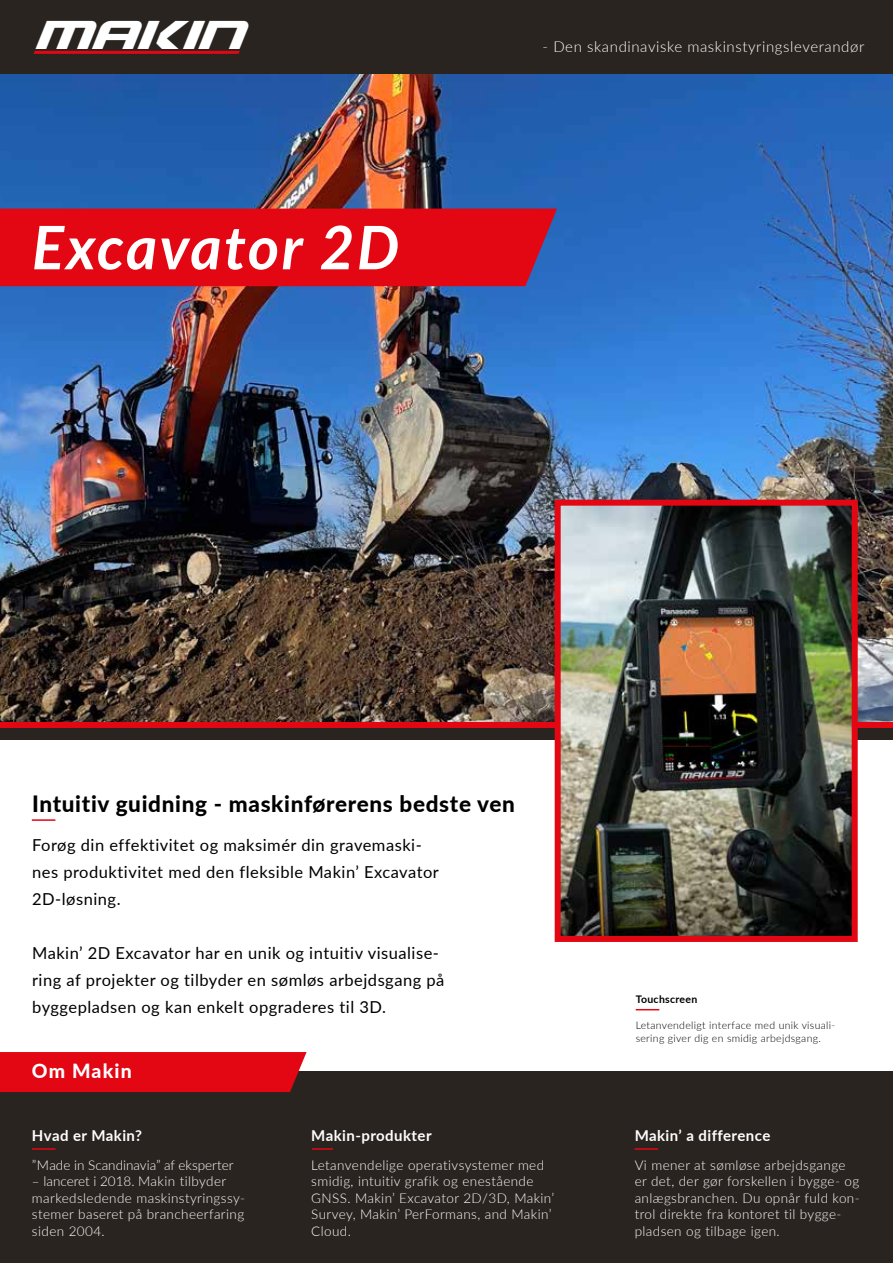
<style>
.page{position:relative;width:893px;height:1263px;background:#fff}
.page>*{position:absolute;margin:0;border:0;box-sizing:border-box;transform-origin:0 0}
.t1{font:italic 700 60px "Lato";letter-spacing:.04em;color:#fff}
.t2{font:italic 43.8px "Gunship";color:#fff}
.t3{font:800 22.5px "Lato";letter-spacing:.03em;color:#000}
.t4{font:800 19.5px "Lato";letter-spacing:.06em;color:#fff}
.t5{font:16.5px/27px "Lato";letter-spacing:.03em;color:#000}
.t6{font:700 15px "Lato";letter-spacing:.03em;color:#fff}
.t7{font:300 15px "Lato";letter-spacing:.04em;color:#fff}
.t8{font:300 13.5px/16.5px "Lato";letter-spacing:.03em;color:#fff}
.t9{font:300 13.5px "Lato";color:#fff}
.t10{font:300 10.5px/13.5px "Lato";letter-spacing:.03em;color:#000}
.t11{font:700 10.5px "Lato";letter-spacing:.03em;color:#000}
</style>
<div class="page">
<div style="left:0;top:0;width:893px;height:75px;background:#2a2420"></div>
<svg style="left:33px;top:51px;width:207px;height:3px"></svg>
<img style="left:0;top:75px;width:893px;height:647px">
<div style="left:0;top:209px;width:557px;height:77px;background:#e30613"></div>
<div style="left:0;top:722px;width:893px;height:7px;background:#e30613"></div>
<div style="left:0;top:728px;width:893px;height:11px;background:#2a2420"></div>
<img style="left:562px;top:507px;width:289px;height:428px">
<div style="left:555px;top:500px;width:303px;height:442px;border:6px solid #e30613"></div>
<div style="left:0;top:1071px;width:893px;height:192px;background:#2a2420"></div>
<div style="left:0;top:1052px;width:307px;height:40px;background:#e30613"></div>
<svg style="left:636px;top:1009px;width:23px;height:1px"></svg>
<hr style="left:634px;top:1148px;width:24px;height:2px;background:#e30613">
<hr style="left:32px;top:1148px;width:23px;height:2px;background:#e30613">
<hr style="left:32px;top:819px;width:23px;height:2px;background:#e30613">
<hr style="left:312px;top:1148px;width:21px;height:2px;background:#e30613">
<h2 class="t2" style="left:33px;top:9px;width:210px">MAKIN</h2>
<h1 class="t1" style="left:32px;top:203px;width:369px">Excavator 2D</h1>
<p class="t7" style="left:543px;top:36px;width:323px">- Den skandinaviske maskinstyringsleverandør</p>
<h3 class="t3" style="left:32px;top:787px;width:484px">Intuitiv guidning - maskinførerens bedste ven</h3>
<p class="t5" style="left:32px;top:831px;width:408px">Forøg din effektivitet og maksimér din gravemaski&shy;nes produktivitet med den fleksible Makin’ Excavator<br>2D-løsning.</p>
<p class="t5" style="left:32px;top:939px;width:414px">Makin’ 2D Excavator har en unik og intuitiv visualise&shy;ring af projekter og tilbyder en sømløs arbejdsgang på byggepladsen og kan enkelt opgraderes til 3D.</p>
<h3 class="t4" style="left:32px;top:1056px;width:101px">Om Makin</h3>
<p class="t11" style="left:636px;top:991px;width:63px">Touchscreen</p>
<p class="t10" style="left:636px;top:1018px;width:201px">Letanvendeligt interface med unik visuali&shy;sering giver dig en smidig arbejdsgang.</p>
<p class="t6" style="left:32px;top:1125px;width:112px">Hvad er Makin?</p>
<p class="t9" style="left:32px;top:1156px;width:203px">”Made in Scandinavia” af eksperter</p>
<p class="t8" style="left:32px;top:1173px;width:215px">– lanceret i 2018. Makin tilbyder markedsledende maskinstyringssy&shy;stemer baseret på brancheerfaring siden 2004.</p>
<p class="t6" style="left:311px;top:1125px;width:122px">Makin-produkter</p>
<p class="t8" style="left:311px;top:1156px;width:245px">Letanvendelige operativsystemer med smidig, intuitiv grafik og enestående<br>GNSS. Makin’ Excavator 2D/3D, Makin’<br>Survey, Makin’ PerFormans, and Makin’<br>Cloud.</p>
<p class="t6" style="left:635px;top:1124px;width:137px">Makin’ a difference</p>
<p class="t8" style="left:635px;top:1156px;width:227px">Vi mener at sømløse arbejdsgange er det, der gør forskellen i bygge- og anlægsbranchen. Du opnår fuld kon&shy;trol direkte fra kontoret til bygge&shy;pladsen og tilbage igen.</p>
</div>
